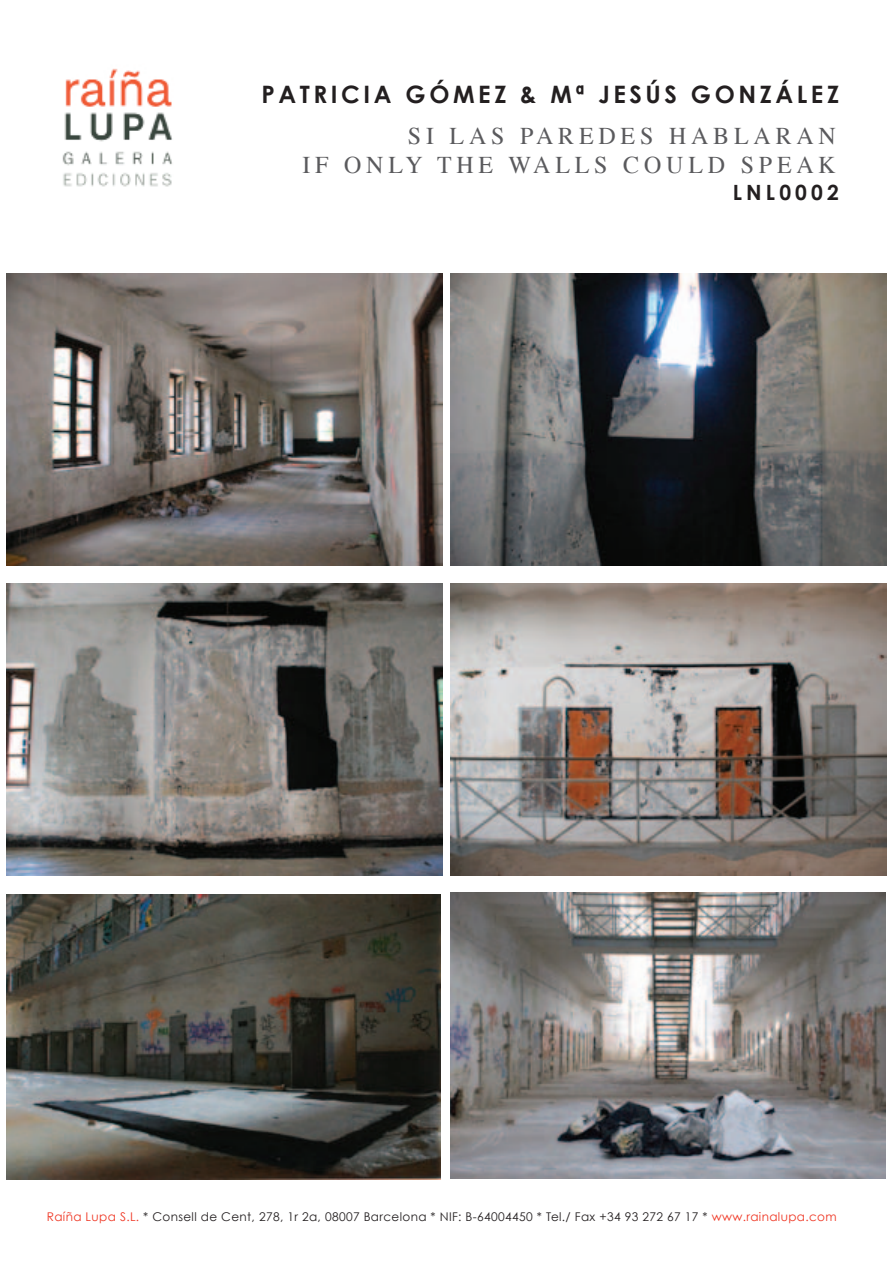
<style>
.page{position:relative;width:893px;height:1263px;background:#fff}
.page>*{position:absolute;margin:0;border:0;box-sizing:border-box;transform-origin:0 0}
.t1{font:24px/28.8px "Times";letter-spacing:.2em;color:#5a5a5d;text-align:right}
.t2{font:700 24px "Century Gothic";letter-spacing:.15em;color:#231f20}
.t3{font:700 21px "Century Gothic";letter-spacing:.2em;color:#231f20}
.t4{font:12px "Century Gothic";letter-spacing:.03em;color:#231f20}
.s1{color:#ef3522}
</style>
<div class="page">
<img style="left:62px;top:68px;width:110px;height:119px">
<img style="left:7px;top:274px;width:436px;height:291px">
<img style="left:6px;top:583px;width:436px;height:292px">
<img style="left:450px;top:274px;width:436px;height:291px">
<img style="left:451px;top:583px;width:435px;height:292px">
<img style="left:6px;top:894px;width:435px;height:286px">
<img style="left:450px;top:892px;width:435px;height:287px">
<h1 class="t2" style="left:261px;top:79px;width:579px">PATRICIA GÓMEZ &amp; Mª JESÚS GONZÁLEZ</h1>
<h1 class="t1" style="left:302px;top:120px;width:535px">SI LAS PAREDES HABLARAN<br>IF ONLY THE WALLS COULD SPEAK</h1>
<h2 class="t3" style="left:733px;top:179px;width:108px">LNL0002</h2>
<p class="t4" style="left:47px;top:1209px;width:791px"><span class="s1">Raíña Lupa S.L.</span> * Consell de Cent, 278, 1r 2a, 08007 Barcelona * NIF: B-64004450 * Tel./ Fax +34 93 272 67 17 * <span class="s1">www.rainalupa.com</span></p>
</div>
